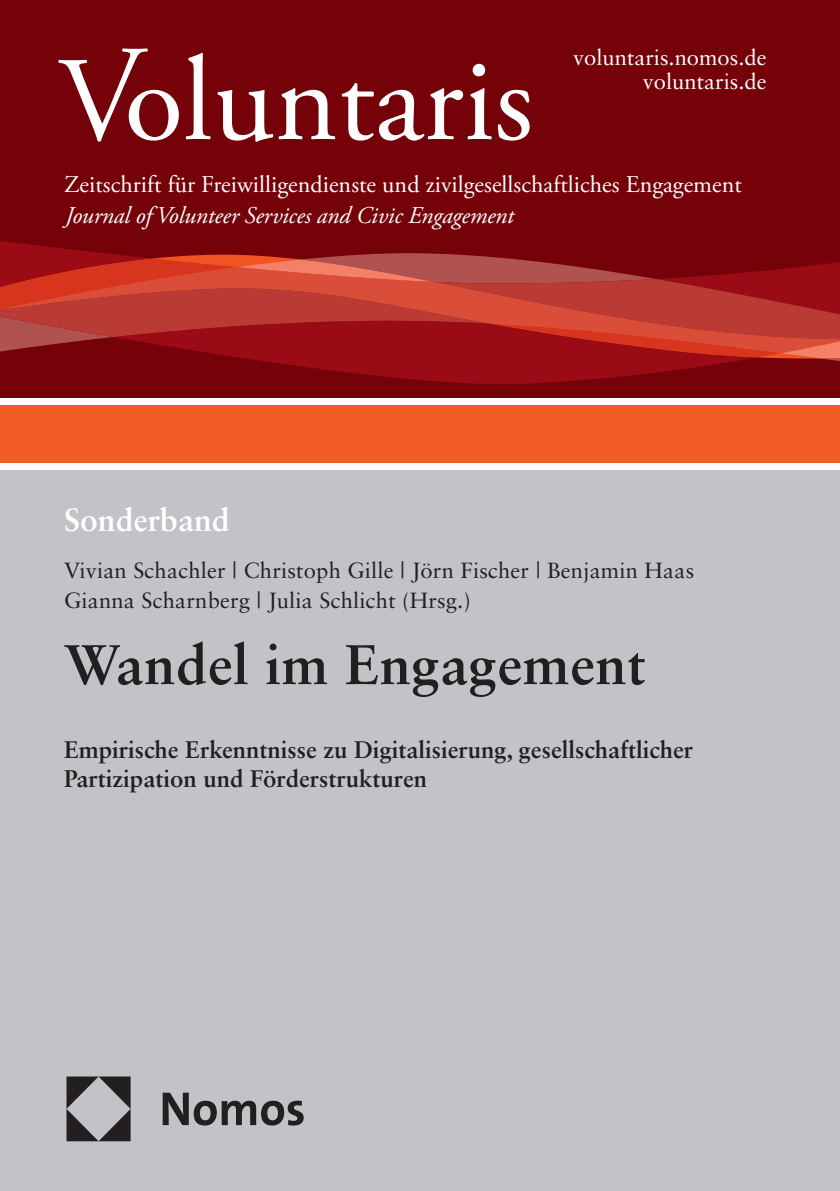
<style>
.page{position:relative;width:840px;height:1191px;background:#fff}
.page>*{position:absolute;margin:0;border:0;box-sizing:border-box;transform-origin:0 0}
.t1{font:120.4px "Adobe Garamond Pro";color:#fff}
.t2{font:700 56px "Sabon LT Std";letter-spacing:.01em;color:#231f20}
.t3{font:700 32px "Sabon LT Std";color:#fff}
.t4{font:700 24px/28.8px "Sabon LT Std";color:#231f20}
.t5{font:24px "Adobe Garamond Pro";letter-spacing:.005em;color:#fff}
.t6{font:italic 24px "Adobe Garamond Pro";letter-spacing:-.005em;color:#fff}
.t7{font:22px/30px "Sabon LT Std";letter-spacing:.01em;color:#231f20}
.t8{font:22px/24px "Sabon LT Std";color:#fff;text-align:right}
</style>
<div class="page">
<div style="left:0;top:0;width:839px;height:453px;background:#750209"></div>
<div style="left:0;top:399px;width:839px;height:792px;background:#c2c3c6"></div>
<img style="left:67px;top:1076px;width:237px;height:65px">
<svg style="left:0;top:241px;width:540px;height:26px"></svg>
<svg style="left:113px;top:262px;width:726px;height:122px"></svg>
<svg style="left:113px;top:353px;width:726px;height:8px"></svg>
<svg style="left:0;top:267px;width:839px;height:86px;background:#b8322c"></svg>
<div style="left:0;top:405px;width:839px;height:59px;background:#f25d26"></div>
<div style="left:0;top:399px;width:839px;height:6px;background:#fff"></div>
<div style="left:0;top:464px;width:839px;height:6px;background:#fff"></div>
<svg style="left:58px;top:48px;width:90px;height:94px"></svg>
<p class="t8" style="left:572px;top:45px;width:195px">voluntaris.nomos.de voluntaris.de</p>
<h1 class="t1" style="left:124px;top:28px;width:410px">oluntaris</h1>
<p class="t5" style="left:64px;top:170px;width:678px">Zeitschrift für Freiwilligendienste und zivilgesellschaftliches Engagement</p>
<p class="t6" style="left:65px;top:201px;width:450px">Journal of Volunteer Services and Civic Engagement</p>
<h3 class="t3" style="left:64px;top:500px;width:167px">Sonderband</h3>
<p class="t7" style="left:64px;top:555px;width:631px">Vivian Schachler | Christoph Gille | Jörn Fischer | Benjamin Haas<br>Gianna Scharnberg | Julia Schlicht (Hrsg.)</p>
<h2 class="t2" style="left:64px;top:630px;width:583px">Wandel im Engagement</h2>
<p class="t4" style="left:64px;top:735px;width:630px">Empirische Erkenntnisse zu Digitalisierung, gesellschaftlicher<br>Partizipation und Förderstrukturen</p>
</div>
